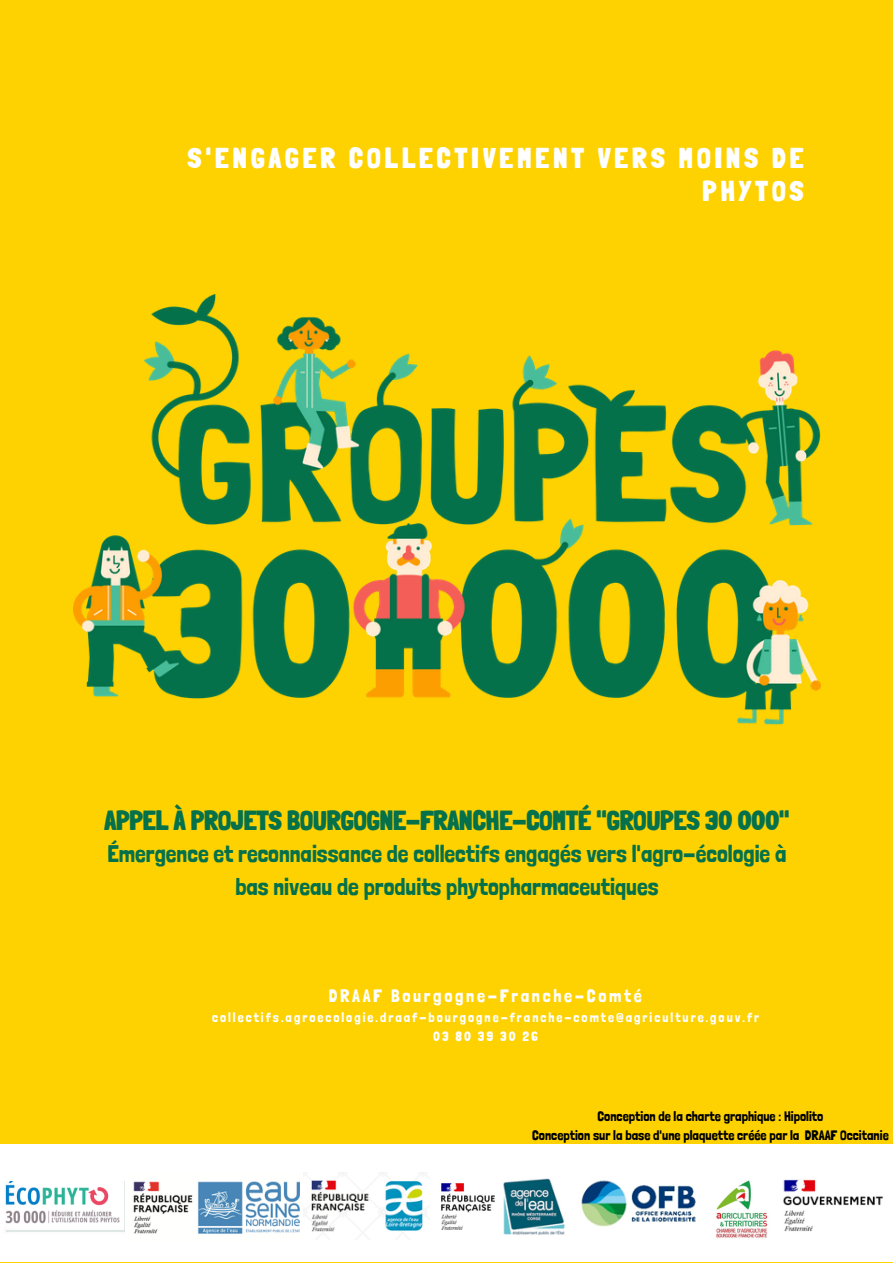
<style>
.page{position:relative;width:893px;height:1264px;background:#fff}
.page>*{position:absolute;margin:0;border:0;box-sizing:border-box;transform-origin:0 0}
.t1{font:900 28.05px/33.2px "Londrina Solid";letter-spacing:.15em;color:#fff;text-align:right}
.t2{font:900 27px "Londrina Solid";color:#05714b}
.t3{font:24px/32.5px "Londrina Solid";color:#05714b;text-align:center}
.t4{font:18px "Londrina Solid";letter-spacing:.15em;color:#fff}
.t5{font:13.8px/18.3px "Londrina Solid";color:#000;text-align:center}
.t6{font:13.5px/19px "Londrina Solid";letter-spacing:.15em;color:#fff;text-align:center}
</style>
<div class="page">
<div style="left:0;top:0;width:892px;height:1262px;background:#fed200"></div>
<div style="left:0;top:1144px;width:892px;height:117px;background:#fff"></div>
<img style="left:5px;top:1181px;width:120px;height:51px">
<img style="left:73px;top:294px;width:747px;height:431px">
<img style="left:581px;top:1180px;width:115px;height:47px">
<img style="left:783px;top:1179px;width:100px;height:53px">
<img style="left:133px;top:1181px;width:166px;height:53px">
<img style="left:303px;top:1172px;width:124px;height:67px">
<img style="left:503px;top:1178px;width:62px;height:57px">
<img style="left:441px;top:1183px;width:54px;height:47px">
<img style="left:716px;top:1180px;width:52px;height:58px">
<p class="t1" style="left:188px;top:141px;width:617px">S'ENGAGER COLLECTIVEMENT VERS MOINS DE<br>PHYTOS</p>
<p class="t2" style="left:104px;top:804px;width:686px">APPEL À PROJETS BOURGOGNE-FRANCHE-COMTÉ "GROUPES 30 000"</p>
<p class="t3" style="left:107px;top:837px;width:680px">Émergence et reconnaissance de collectifs engagés vers l'agro-écologie à bas niveau de produits phytopharmaceutiques</p>
<p class="t4" style="left:329px;top:985px;width:314px">DRAAF Bourgogne-Franche-Comté</p>
<p class="t6" style="left:212px;top:1008px;width:548px">collectifs.agroecologie.draaf-bourgogne-franche-comte@agriculture.gouv.fr<br>03 80 39 30 26</p>
<p class="t5" style="left:532px;top:1107px;width:358px">Conception de la charte graphique : Hipolito<br>Conception sur la base d'une plaquette créée par la DRAAF Occitanie</p>
</div>
